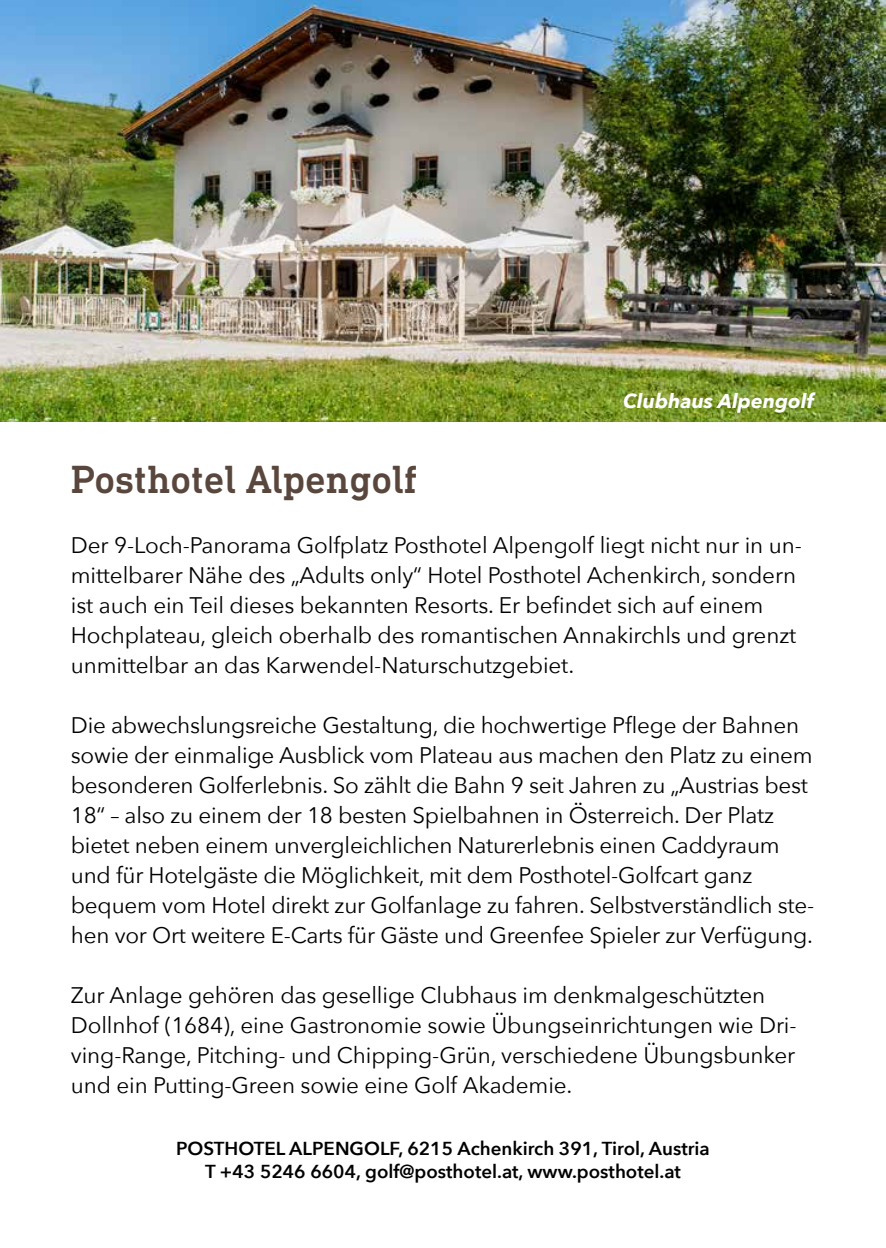
<style>
.page{position:relative;width:886px;height:1248px;background:#fff}
.page>*{position:absolute;margin:0;border:0;box-sizing:border-box;transform-origin:0 0}
.t1{font:500 40px "DIN Next Slab Pro";color:#59463c}
.t2{font:22.5px/30px "Avenir Next";letter-spacing:-.01em;color:#000}
.t3{font:italic 700 20px "Avenir Next";color:#fff}
.t4{font:600 18.75px/22.5px "Avenir Next";color:#000;text-align:center}
</style>
<div class="page">
<img style="left:0;top:0;width:886px;height:422px">
<p class="t3" style="left:623px;top:384px;width:192px">Clubhaus Alpengolf</p>
<h1 class="t1" style="left:71px;top:456px;width:348px">Posthotel Alpengolf</h1>
<p class="t2" style="left:71px;top:529px;width:732px">Der 9-Loch-Panorama Golfplatz Posthotel Alpengolf liegt nicht nur in un&shy;mittelbarer Nähe des „Adults only“ Hotel Posthotel Achenkirch, sondern ist auch ein Teil dieses bekannten Resorts. Er befindet sich auf einem Hochplateau, gleich oberhalb des romantischen Annakirchls und grenzt unmittelbar an das Karwendel-Naturschutzgebiet.</p>
<p class="t2" style="left:71px;top:709px;width:745px">Die abwechslungsreiche Gestaltung, die hochwertige Pflege der Bahnen sowie der einmalige Ausblick vom Plateau aus machen den Platz zu einem besonderen Golferlebnis. So zählt die Bahn 9 seit Jahren zu „Austrias best 18“ – also zu einem der 18 besten Spielbahnen in Österreich. Der Platz bietet neben einem unvergleichlichen Naturerlebnis einen Caddyraum und für Hotelgäste die Möglichkeit, mit dem Posthotel-Golfcart ganz bequem vom Hotel direkt zur Golfanlage zu fahren. Selbstverständlich ste&shy;hen vor Ort weitere E-Carts für Gäste und Greenfee Spieler zur Verfügung.</p>
<p class="t2" style="left:71px;top:979px;width:727px">Zur Anlage gehören das gesellige Clubhaus im denkmalgeschützten Dollnhof (1684), eine Gastronomie sowie Übungseinrichtungen wie Dri&shy;ving-Range, Pitching- und Chipping-Grün, verschiedene Übungsbunker und ein Putting-Green sowie eine Golf Akademie.</p>
<p class="t4" style="left:176px;top:1136px;width:535px">POSTHOTEL ALPENGOLF, 6215 Achenkirch 391, Tirol, Austria<br>T +43 5246 6604, golf@posthotel.at, www.posthotel.at</p>
</div>
